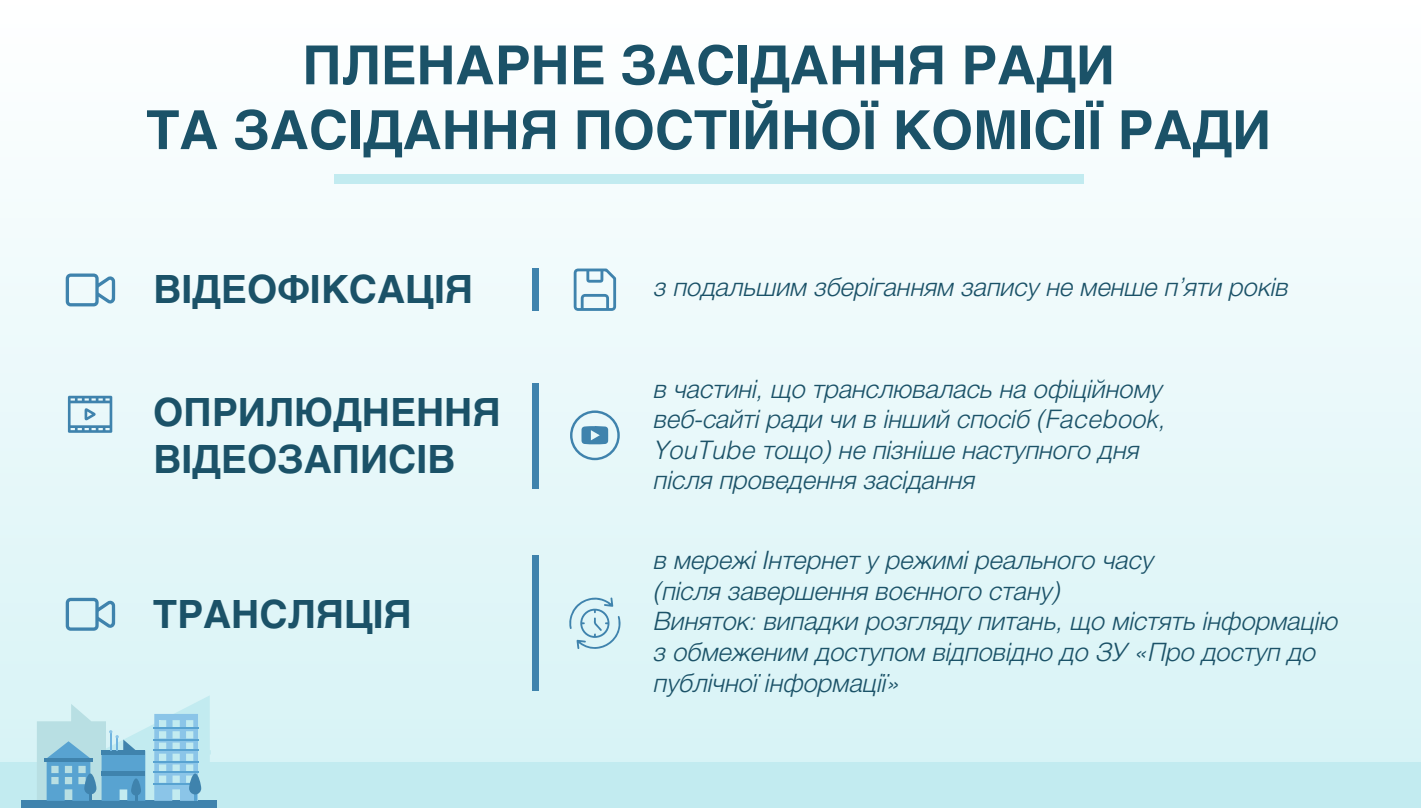
<style>
.page{position:relative;width:1421px;height:808px;background:#fff}
.page>*{position:absolute;margin:0;border:0;box-sizing:border-box;transform-origin:0 0}
.t1{font:700 54px/64.8px "Helvetica";color:#1b5268;text-align:center}
.t2{font:700 39px/46.8px "Helvetica";color:#1b5268}
.t3{font:italic 300 25.5px/30.6px "Helvetica";color:#1b5268}
</style>
<div class="page">
<div style="left:0;top:0;width:1420px;height:808px;background:linear-gradient(to bottom,#fff,#d5f2f5)"></div>
<div style="left:0;top:763px;width:1420px;height:45px;background:#c2ebf0"></div>
<div style="left:22px;top:801px;width:195px;height:7px;background:#3f83ad"></div>
<svg style="left:37px;top:695px;width:174px;height:106px;background:#a1d1e3"></svg>
<div style="left:131px;top:778px;width:10px;height:17px;background:#3f83ad;border-radius:5px"></div>
<svg style="left:66px;top:598px;width:49px;height:33px;background:#a9cede"></svg>
<svg style="left:68px;top:396px;width:44px;height:37px;background:#9dc4d7"></svg>
<div style="left:334px;top:175px;width:749px;height:9px;background:#c2ebf0"></div>
<svg style="left:66px;top:273px;width:49px;height:33px"></svg>
<div style="left:532px;top:555px;width:6px;height:136px;background:#3f83ad"></div>
<div style="left:532px;top:383px;width:6px;height:105px;background:#3f83ad"></div>
<div style="left:532px;top:268px;width:6px;height:43px;background:#3f83ad"></div>
<svg style="left:569px;top:596px;width:51px;height:53px;background:#c1e0e9"></svg>
<svg style="left:573px;top:268px;width:43px;height:43px"></svg>
<svg style="left:570px;top:410px;width:49px;height:50px;background:#b2d2e1"></svg>
<h1 class="t1" style="left:146px;top:34px;width:1126px">ПЛЕНАРНЕ ЗАСІДАННЯ РАДИ<br>ТА ЗАСІДАННЯ ПОСТІЙНОЇ КОМІСІЇ РАДИ</h1>
<h2 class="t2" style="left:153px;top:267px;width:321px">ВІДЕОФІКСАЦІЯ</h2>
<h2 class="t2" style="left:153px;top:390px;width:349px">ОПРИЛЮДНЕННЯ<br>ВІДЕОЗАПИСІВ</h2>
<h2 class="t2" style="left:153px;top:591px;width:260px">ТРАНСЛЯЦІЯ</h2>
<p class="t3" style="left:653px;top:270px;width:636px">з подальшим зберіганням запису не менше п’яти років</p>
<p class="t3" style="left:652px;top:372px;width:514px">в частині, що транслювалась на офіційному веб-сайті ради чи в інший спосіб (Facebook, YouTube тощо) не пізніше наступного дня після проведення засідання</p>
<p class="t3" style="left:652px;top:543px;width:686px">в мережі Інтернет у режимі реального часу<br>(після завершення воєнного стану)<br>Виняток: випадки розгляду питань, що містять інформацію з обмеженим доступом відповідно до ЗУ «Про доступ до публічної інформації»</p>
</div>
